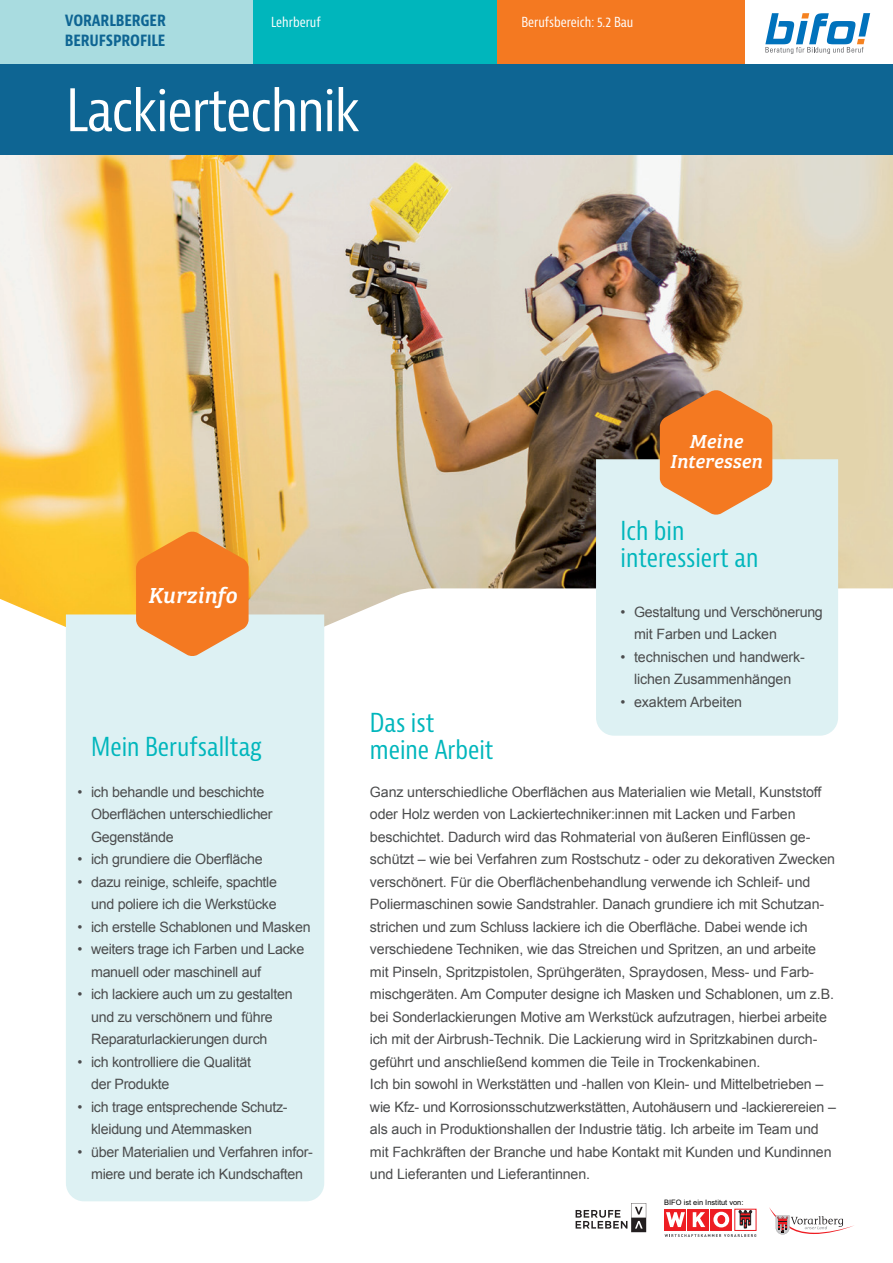
<style>
.page{position:relative;width:893px;height:1263px;background:#fff}
.page>*{position:absolute;margin:0;border:0;box-sizing:border-box;transform-origin:0 0}
.t1{font:condensed 57px "Bernina Sans";letter-spacing:-.02em;color:#fff}
.t2{font:condensed 25.5px/27px "Bernina Sans";color:#00b6bc}
.t3{font:italic 22.5px "Bree Serif";color:#fff}
.t4{font:italic 19.5px/19.5px "Bree Serif";letter-spacing:.01em;color:#fff;text-align:center}
.t5{font:700 condensed 16.5px/19.5px "Bernina Sans";letter-spacing:-.01em;color:#0e6593}
.t6{font:14.25px/22.5px "Arial";letter-spacing:-.01em;color:#4b4c4d}
.t7{font:condensed 13.5px "Bernina Sans";color:#fff}
.t8{font:7.5px "Arial";color:#000001}
</style>
<div class="page">
<div style="left:0;top:0;width:253px;height:64px;background:#a9dce0"></div>
<img style="left:0;top:154px;width:893px;height:473px">
<div style="left:493px;top:0;width:252px;height:64px;background:#f47921"></div>
<div style="left:253px;top:0;width:243px;height:64px;background:#00b6bc"></div>
<div style="left:0;top:64px;width:893px;height:90px;background:#0e6593"></div>
<div style="left:596px;top:459px;width:242px;height:277px;background:#ddf1f3"></div>
<svg style="left:660px;top:390px;width:112px;height:125px"></svg>
<svg style="left:765px;top:13px;width:105px;height:41px"></svg>
<div style="left:66px;top:614px;width:258px;height:587px;background:#ddf1f3"></div>
<svg style="left:136px;top:531px;width:113px;height:125px"></svg>
<div style="left:710px;top:1209px;width:22px;height:22px;background:#ee1d23"></div>
<div style="left:687px;top:1209px;width:22px;height:22px;background:#ee1d23"></div>
<div style="left:664px;top:1209px;width:22px;height:22px;background:#ee1d23"></div>
<svg style="left:734px;top:1209px;width:22px;height:1px"></svg>
<svg style="left:664px;top:1210px;width:92px;height:27px"></svg>
<svg style="left:769px;top:1207px;width:85px;height:27px"></svg>
<svg style="left:576px;top:1203px;width:70px;height:29px"></svg>
<p class="t5" style="left:65px;top:11px;width:103px">VORARLBERGER<br>BERUFSPROFILE</p>
<p class="t7" style="left:271px;top:14px;width:51px">Lehrberuf</p>
<h1 class="t1" style="left:66px;top:75px;width:295px">Lackiertechnik</h1>
<p class="t7" style="left:521px;top:14px;width:114px">Berufsbereich: 5.2 Bau</p>
<h3 class="t3" style="left:148px;top:578px;width:90px">Kurzinfo</h3>
<h2 class="t2" style="left:91px;top:734px;width:172px">Mein Berufsalltag</h2>
<p class="t6" style="left:91px;top:780px;width:183px;text-indent:-13px">• ich behandle und beschichte<br>Oberflächen unterschiedlicher<br>Gegenstände</p>
<p class="t6" style="left:78px;top:848px;width:187px">• ich grundiere die Oberfläche</p>
<p class="t6" style="left:78px;top:870px;width:201px;text-align:right">• dazu reinige, schleife, spachtle und poliere ich die Werkstücke</p>
<p class="t6" style="left:78px;top:915px;width:234px">• ich erstelle Schablonen und Masken</p>
<p class="t6" style="left:91px;top:938px;width:215px;text-indent:-13px">• weiters trage ich Farben und Lacke manuell oder maschinell auf</p>
<p class="t6" style="left:91px;top:983px;width:203px;text-indent:-13px">• ich lackiere auch um zu gestalten und zu verschönern und führe<br>Reparaturlackierungen durch</p>
<p class="t6" style="left:91px;top:1050px;width:161px;text-indent:-13px">• ich kontrolliere die Qualität der Produkte</p>
<p class="t6" style="left:91px;top:1095px;width:198px;text-indent:-13px">• ich trage entsprechende Schutz&shy;kleidung und Atemmasken</p>
<p class="t6" style="left:78px;top:1140px;width:237px;text-align:center">• über Materialien und Verfahren infor&shy;miere und berate ich Kundschaften</p>
<h3 class="t4" style="left:670px;top:430px;width:94px">Meine<br>Interessen</h3>
<h2 class="t2" style="left:621px;top:517px;width:139px">Ich bin interessiert an</h2>
<p class="t6" style="left:634px;top:600px;width:190px;text-indent:-13px">• Gestaltung und Verschönerung mit Farben und Lacken</p>
<p class="t6" style="left:621px;top:645px;width:186px;text-align:center">• technischen und handwerk&shy;lichen Zusammenhängen</p>
<p class="t6" style="left:621px;top:690px;width:123px">• exaktem Arbeiten</p>
<h2 class="t2" style="left:370px;top:710px;width:125px">Das ist meine Arbeit</h2>
<p class="t6" style="left:370px;top:780px;width:467px">Ganz unterschiedliche Oberflächen aus Materialien wie Metall, Kunststoff oder Holz werden von Lackiertechniker:innen mit Lacken und Farben beschichtet. Dadurch wird das Rohmaterial von äußeren Einflüssen ge&shy;schützt – wie bei Verfahren zum Rostschutz - oder zu dekorativen Zwecken verschönert. Für die Oberflächenbehandlung verwende ich Schleif- und Poliermaschinen sowie Sandstrahler. Danach grundiere ich mit Schutzan&shy;strichen und zum Schluss lackiere ich die Oberfläche. Dabei wende ich verschiedene Techniken, wie das Streichen und Spritzen, an und arbeite mit Pinseln, Spritzpistolen, Sprühgeräten, Spraydosen, Mess- und Farb&shy;mischgeräten. Am Computer designe ich Masken und Schablonen, um z.B. bei Sonderlackierungen Motive am Werkstück aufzutragen, hierbei arbeite ich mit der Airbrush-Technik. Die Lackierung wird in Spritzkabinen durch&shy;geführt und anschließend kommen die Teile in Trockenkabinen.<br>Ich bin sowohl in Werkstätten und -hallen von Klein- und Mittelbetrieben – wie Kfz- und Korrosionsschutzwerkstätten, Autohäusern und -lackierereien – als auch in Produktionshallen der Industrie tätig. Ich arbeite im Team und mit Fachkräften der Branche und habe Kontakt mit Kunden und Kundinnen und Lieferanten und Lieferantinnen.</p>
<p class="t8" style="left:664px;top:1197px;width:81px">BIFO ist ein Institut von:</p>
</div>
